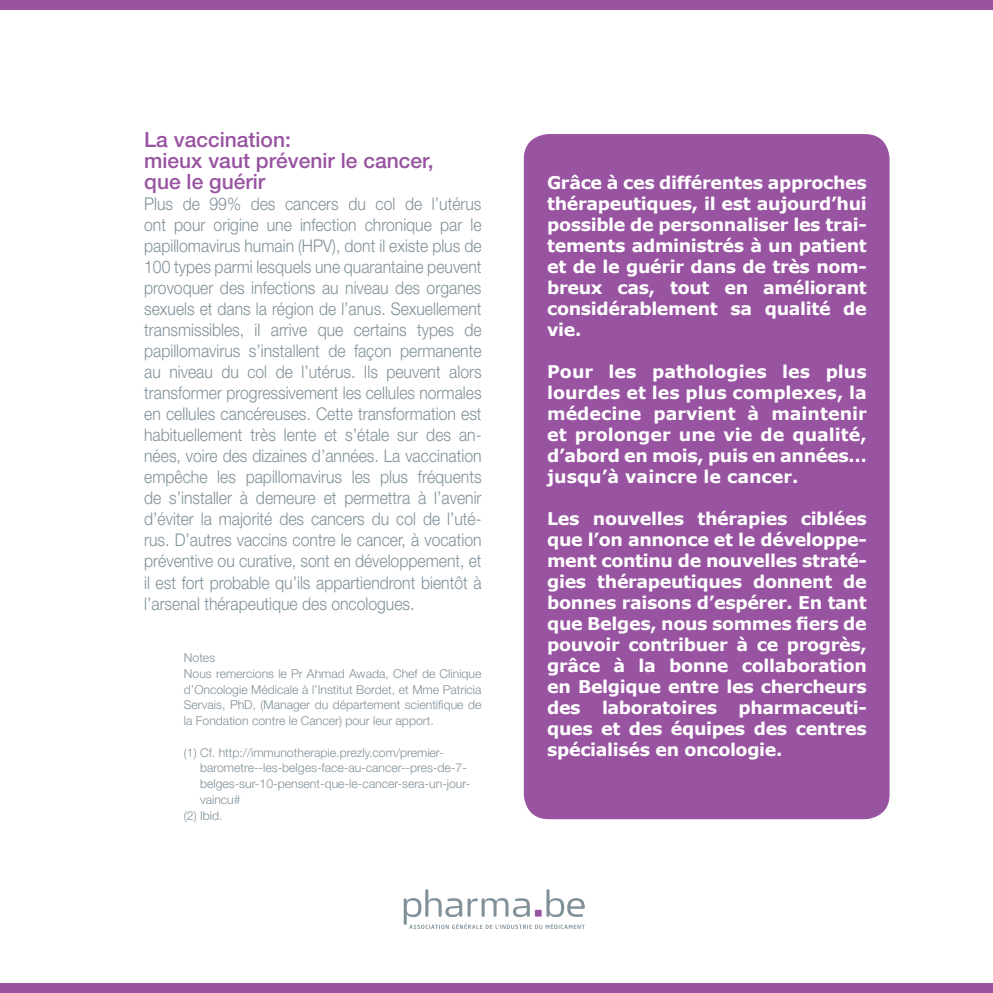
<style>
.page{position:relative;width:993px;height:993px;background:#fff}
.page>*{position:absolute;margin:0;border:0;box-sizing:border-box;transform-origin:0 0}
.t1{font:500 21px/21px "Helvetica Neue";color:#9853a1}
.t2{font:300 17.5px/21px "Helvetica Neue";color:#809099;text-align:justify;scale:.9 1}
.t3{font:700 17.5px/21px "Verdana";letter-spacing:-.02em;color:#fff;text-align:justify}
.t4{font:300 12.25px/15.8px "Helvetica Neue";color:#809099}
</style>
<div class="page">
<div style="left:0;top:0;width:992px;height:10px;background:#9853a1"></div>
<div style="left:0;top:982px;width:992px;height:10px;background:#9853a1"></div>
<div style="left:523px;top:134px;width:366px;height:685px;background:#9853a1;border-radius:25px"></div>
<svg style="left:403px;top:889px;width:181px;height:39px"></svg>
<p class="t1" style="left:144px;top:129px;width:291px">La vaccination:<br>mieux vaut prévenir le cancer, que le guérir</p>
<p class="t2" style="left:144px;top:193px;width:376px">Plus de 99% des cancers du col de l’utérus ont pour origine une infection chronique par le papillomavirus humain (HPV), dont il existe plus de 100 types parmi lesquels une quarantaine peuvent provoquer des infections au niveau des organes sexuels et dans la région de l’anus. Sexuellement transmissibles, il arrive que certains types de papillomavirus s’installent de façon permanente au niveau du col de l’utérus. Ils peuvent alors transformer progressivement les cellules normales en cellules cancéreuses. Cette transformation est habituellement très lente et s’étale sur des an&shy;nées, voire des dizaines d’années. La vaccination empêche les papillomavirus les plus fréquents de s’installer à demeure et permettra à l’avenir d’éviter la majorité des cancers du col de l’uté&shy;rus. D’autres vaccins contre le cancer, à vocation préventive ou curative, sont en développement, et il est fort probable qu’ils appartiendront bientôt à l’arsenal thérapeutique des oncologues.</p>
<p class="t4" style="left:184px;top:649px;width:299px">Notes<br>Nous remercions le Pr Ahmad Awada, Chef de Clinique d’Oncologie Médicale à l’Institut Bordet, et Mme Patricia Servais, PhD, (Manager du département scientifique de la Fondation contre le Cancer) pour leur apport.</p>
<p class="t4" style="left:184px;top:744px;width:261px">(1) Cf. http://immunotherapie.prezly.com/premier-</p>
<p class="t4" style="left:200px;top:759px;width:268px">barometre--les-belges-face-au-cancer--pres-de-7-</p>
<p class="t4" style="left:200px;top:775px;width:271px">belges-sur-10-pensent-que-le-cancer-sera-un-jour-</p>
<p class="t4" style="left:200px;top:791px;width:42px">vaincu#</p>
<p class="t4" style="left:184px;top:807px;width:40px">(2) Ibid.</p>
<p class="t3" style="left:547px;top:172px;width:321px">Grâce à ces différentes approches thérapeutiques, il est aujourd’hui possible de personnaliser les trai&shy;tements administrés à un patient et de le guérir dans de très nom&shy;breux cas, tout en améliorant considérablement sa qualité de vie.</p>
<p class="t3" style="left:547px;top:361px;width:321px">Pour les pathologies les plus lourdes et les plus complexes, la médecine parvient à maintenir et prolonger une vie de qualité, d’abord en mois, puis en années… jusqu’à vaincre le cancer.</p>
<p class="t3" style="left:547px;top:508px;width:321px">Les nouvelles thérapies ciblées que l’on annonce et le développe&shy;ment continu de nouvelles straté&shy;gies thérapeutiques donnent de bonnes raisons d’espérer. En tant que Belges, nous sommes fiers de pouvoir contribuer à ce progrès, grâce à la bonne collaboration en Belgique entre les chercheurs des laboratoires pharmaceuti&shy;ques et des équipes des centres spécialisés en oncologie.</p>
</div>
